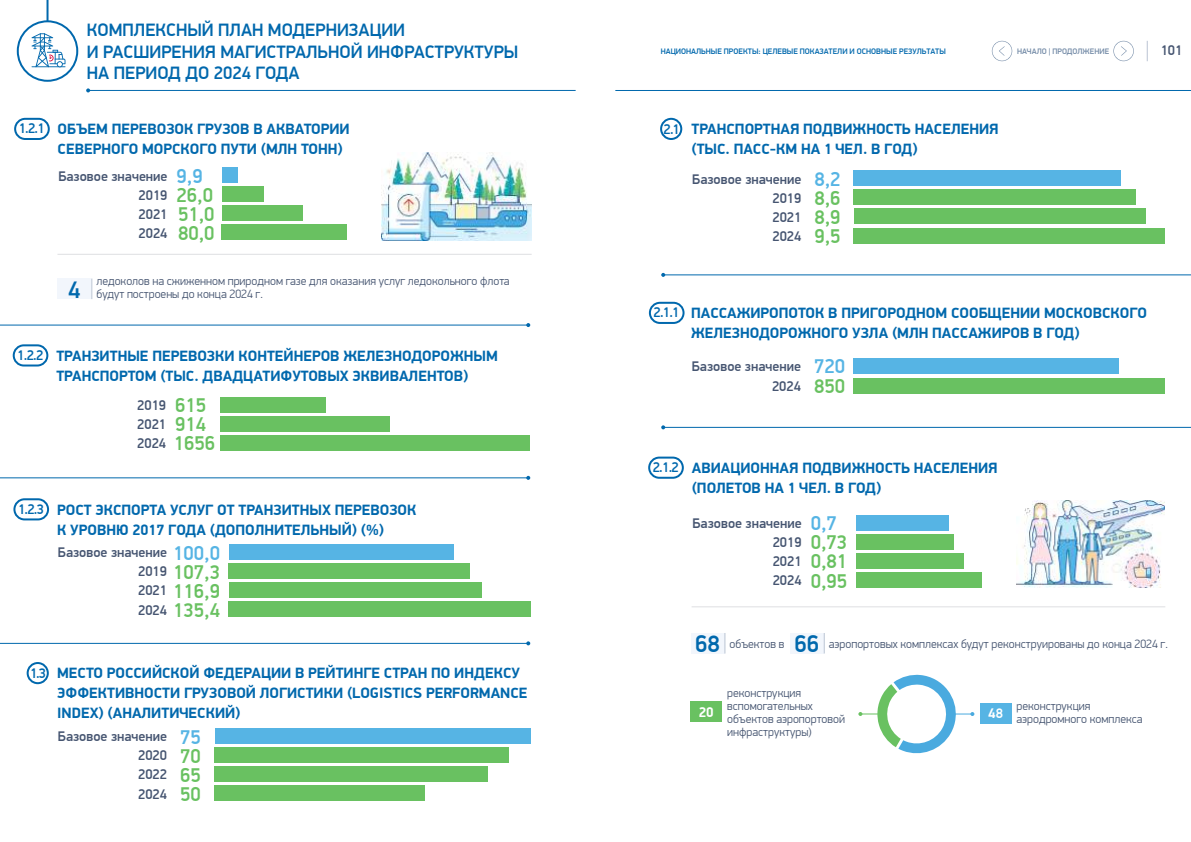
<style>
.page{position:relative;width:1191px;height:842px;background:#fff}
.page>*{position:absolute;margin:0;border:0;box-sizing:border-box;transform-origin:0 0}
.t1{font:500 20px/19.1px "PF Din Display Pro";color:#69c161;text-align:justify}
.t2{font:500 20px "PF Din Display Pro";color:#56b4e4}
.t3{font:500 18px/21.6px "PF Din Display Pro";color:#0068ad}
.t4{font:700 15px/20px "PF Din Display Pro";color:#0068ad}
.t5{font:500 14px/19.1px "PF Din Display Pro";color:#465571;text-align:justify}
.t6{font:500 14px "PF Din Display Pro";color:#0068ad}
.t7{font:700 14px "PF Din Display Pro";color:#fff}
.t8{font:300 12px/13px "PF Din Display Pro";color:#465571}
.t9{font:500 8px "PF Din Display Pro";color:#0068ad}
.t10{font:500 8px "PF Din Display Pro";color:#758ca8}
.s1{font-weight:500;font-size:24px;color:#0068ad}
</style>
<div class="page">
<svg style="left:1146px;top:41px;width:1px;height:20px"></svg>
<svg style="left:1113px;top:41px;width:20px;height:20px"></svg>
<svg style="left:991px;top:41px;width:21px;height:20px"></svg>
<hr style="left:47px;top:0;width:2px;height:61px;background:#0068ad">
<div style="left:18px;top:21px;width:59px;height:60px;background:#fff;border-radius:50%"></div>
<div style="left:17px;top:20px;width:61px;height:62px;border:2px solid #0068ad;border-radius:50%"></div>
<hr style="left:88px;top:90px;width:487px;height:1px;background:#0068ad">
<svg style="left:86px;top:88px;width:4px;height:4px"></svg>
<hr style="left:0;top:325px;width:528px;height:1px;background:#0068ad">
<svg style="left:526px;top:323px;width:4px;height:4px"></svg>
<hr style="left:0;top:477px;width:528px;height:1px;background:#0068ad">
<svg style="left:526px;top:476px;width:4px;height:4px"></svg>
<hr style="left:0;top:643px;width:528px;height:1px;background:#0068ad">
<svg style="left:526px;top:641px;width:4px;height:4px"></svg>
<div style="left:27px;top:662px;width:22px;height:22px;border:2px solid #0068ad;border-radius:50%"></div>
<div style="left:229px;top:544px;width:224px;height:16px;background:#56b4e4"></div>
<div style="left:215px;top:728px;width:316px;height:16px;background:#56b4e4"></div>
<div style="left:229px;top:563px;width:241px;height:16px;background:#69c161"></div>
<div style="left:214px;top:747px;width:295px;height:16px;background:#69c161"></div>
<div style="left:229px;top:582px;width:252px;height:16px;background:#69c161"></div>
<div style="left:214px;top:766px;width:274px;height:16px;background:#69c161"></div>
<div style="left:229px;top:601px;width:302px;height:16px;background:#69c161"></div>
<div style="left:214px;top:785px;width:211px;height:16px;background:#69c161"></div>
<div style="left:221px;top:397px;width:105px;height:16px;background:#69c161"></div>
<div style="left:221px;top:416px;width:169px;height:16px;background:#69c161"></div>
<div style="left:221px;top:435px;width:309px;height:16px;background:#69c161"></div>
<div style="left:57px;top:279px;width:34px;height:20px;background:#f2f6fc"></div>
<svg style="left:91px;top:279px;width:1px;height:20px"></svg>
<div style="left:222px;top:167px;width:15px;height:16px;background:#56b4e4"></div>
<div style="left:222px;top:186px;width:42px;height:16px;background:#69c161"></div>
<div style="left:222px;top:205px;width:80px;height:16px;background:#69c161"></div>
<div style="left:222px;top:225px;width:125px;height:15px;background:#69c161"></div>
<hr style="left:57px;top:254px;width:474px;height:1px;background:#dedfe2">
<img style="left:382px;top:153px;width:149px;height:87px">
<div style="left:14px;top:118px;width:36px;height:22px;border:2px solid #0068ad;border-radius:10px"></div>
<div style="left:13px;top:344px;width:35px;height:22px;border:2px solid #0068ad;border-radius:10px"></div>
<div style="left:13px;top:498px;width:36px;height:22px;border:2px solid #0068ad;border-radius:10px"></div>
<svg style="left:32px;top:33px;width:33px;height:34px"></svg>
<hr style="left:615px;top:90px;width:576px;height:1px;background:#0068ad">
<div style="left:853px;top:171px;width:268px;height:15px;background:#56b4e4"></div>
<div style="left:853px;top:358px;width:266px;height:16px;background:#56b4e4"></div>
<div style="left:853px;top:190px;width:283px;height:15px;background:#69c161"></div>
<div style="left:853px;top:209px;width:292px;height:15px;background:#69c161"></div>
<div style="left:853px;top:228px;width:312px;height:15px;background:#69c161"></div>
<div style="left:853px;top:378px;width:311px;height:15px;background:#69c161"></div>
<hr style="left:663px;top:274px;width:528px;height:1px;background:#0068ad">
<svg style="left:661px;top:273px;width:4px;height:4px"></svg>
<hr style="left:663px;top:427px;width:528px;height:1px;background:#0068ad">
<svg style="left:661px;top:425px;width:4px;height:4px"></svg>
<div style="left:660px;top:118px;width:22px;height:22px;border:2px solid #0068ad;border-radius:50%"></div>
<div style="left:649px;top:302px;width:35px;height:22px;border:2px solid #0068ad;border-radius:10px"></div>
<div style="left:690px;top:633px;width:34px;height:20px;background:#f2f6fc"></div>
<div style="left:790px;top:633px;width:33px;height:20px;background:#f2f6fc"></div>
<svg style="left:724px;top:633px;width:1px;height:20px"></svg>
<svg style="left:823px;top:633px;width:1px;height:20px"></svg>
<div style="left:856px;top:515px;width:92px;height:16px;background:#56b4e4"></div>
<div style="left:856px;top:534px;width:97px;height:16px;background:#69c161"></div>
<div style="left:856px;top:553px;width:107px;height:16px;background:#69c161"></div>
<div style="left:856px;top:572px;width:125px;height:16px;background:#69c161"></div>
<hr style="left:691px;top:606px;width:474px;height:1px;background:#dedfe2">
<img style="left:1016px;top:500px;width:148px;height:88px">
<div style="left:980px;top:703px;width:31px;height:20px;background:#56b4e4"></div>
<div style="left:691px;top:701px;width:31px;height:21px;background:#69c161"></div>
<svg style="left:858px;top:674px;width:116px;height:80px"></svg>
<div style="left:648px;top:457px;width:36px;height:22px;border:2px solid #0068ad;border-radius:10px"></div>
<p class="t3" style="left:87px;top:20px;width:433px">КОМПЛЕКСНЫЙ ПЛАН МОДЕРНИЗАЦИИ<br>И РАСШИРЕНИЯ МАГИСТРАЛЬНОЙ ИНФРАСТРУКТУРЫ<br>НА ПЕРИОД ДО 2024 ГОДА</p>
<p class="t9" style="left:660px;top:46px;width:286px">НАЦИОНАЛЬНЫЕ ПРОЕКТЫ: ЦЕЛЕВЫЕ ПОКАЗАТЕЛИ И ОСНОВНЫЕ РЕЗУЛЬТАТЫ</p>
<p class="t10" style="left:1017px;top:46px;width:94px">НАЧАЛО | ПРОДОЛЖЕНИЕ</p>
<p class="t5" style="left:1160px;top:41px;width:23px">101</p>
<p class="t6" style="left:19px;top:120px;width:27px">1.2.1</p>
<p class="t4" style="left:58px;top:119px;width:294px">ОБЪЕМ ПЕРЕВОЗОК ГРУЗОВ В АКВАТОРИИ<br>СЕВЕРНОГО МОРСКОГО ПУТИ (МЛН ТОНН)</p>
<h1 class="t2" style="left:177px;top:164px;width:28px">9,9</h1>
<h1 class="t1" style="left:177px;top:186px;width:39px">26,0<br>51,0<br>80,0</h1>
<p class="t5" style="left:139px;top:166px;width:30px;text-indent:-80px">Базовое значение 2019<br>2021<br>2024</p>
<p class="t6" style="left:663px;top:120px;width:18px">2.1</p>
<p class="t4" style="left:691px;top:119px;width:308px">ТРАНСПОРТНАЯ ПОДВИЖНОСТЬ НАСЕЛЕНИЯ (ТЫС. ПАСС-КМ НА 1 ЧЕЛ. В ГОД)</p>
<p class="t5" style="left:692px;top:170px;width:111px">Базовое значение</p>
<p class="t5" style="left:772px;top:189px;width:30px">2019<br>2021<br>2024</p>
<h1 class="t2" style="left:814px;top:167px;width:28px">8,2</h1>
<h1 class="t1" style="left:814px;top:189px;width:28px">8,6<br>8,9<br>9,5</h1>
<p class="t8" style="left:68px;top:275px;width:443px;text-indent:28px">ледоколов на сжиженном природном газе для оказания услуг ледокольного флота<br><span class="s1">4</span> будут построены до конца 2024 г.</p>
<p class="t6" style="left:653px;top:304px;width:27px">2.1.1</p>
<p class="t4" style="left:691px;top:303px;width:457px">ПАССАЖИРОПОТОК В ПРИГОРОДНОМ СООБЩЕНИИ МОСКОВСКОГО<br>ЖЕЛЕЗНОДОРОЖНОГО УЗЛА (МЛН ПАССАЖИРОВ В ГОД)</p>
<p class="t6" style="left:17px;top:347px;width:27px">1.2.2</p>
<p class="t4" style="left:56px;top:346px;width:443px">ТРАНЗИТНЫЕ ПЕРЕВОЗКИ КОНТЕЙНЕРОВ ЖЕЛЕЗНОДОРОЖНЫМ<br>ТРАНСПОРТОМ (ТЫС. ДВАДЦАТИФУТОВЫХ ЭКВИВАЛЕНТОВ)</p>
<h1 class="t1" style="left:174px;top:396px;width:43px;text-align:left">615<br>914<br>1656</h1>
<p class="t5" style="left:137px;top:396px;width:30px">2019<br>2021<br>2024</p>
<p class="t5" style="left:692px;top:357px;width:111px">Базовое значение</p>
<p class="t5" style="left:772px;top:377px;width:30px">2024</p>
<h1 class="t2" style="left:814px;top:354px;width:33px">720</h1>
<h1 class="t1" style="left:814px;top:377px;width:33px">850</h1>
<p class="t6" style="left:18px;top:501px;width:27px">1.2.3</p>
<p class="t4" style="left:57px;top:500px;width:361px">РОСТ ЭКСПОРТА УСЛУГ ОТ ТРАНЗИТНЫХ ПЕРЕВОЗОК<br>К УРОВНЮ 2017 ГОДА (ДОПОЛНИТЕЛЬНЫЙ) (%)</p>
<p class="t5" style="left:58px;top:543px;width:111px">Базовое значение</p>
<h1 class="t2" style="left:173px;top:541px;width:48px">100,0</h1>
<p class="t5" style="left:138px;top:562px;width:30px">2019</p>
<h1 class="t1" style="left:173px;top:563px;width:48px">107,3</h1>
<p class="t5" style="left:138px;top:581px;width:30px">2021</p>
<h1 class="t1" style="left:173px;top:582px;width:48px">116,9</h1>
<p class="t6" style="left:653px;top:459px;width:27px">2.1.2</p>
<p class="t4" style="left:692px;top:458px;width:307px">АВИАЦИОННАЯ ПОДВИЖНОСТЬ НАСЕЛЕНИЯ (ПОЛЕТОВ НА 1 ЧЕЛ. В ГОД)</p>
<h1 class="t2" style="left:810px;top:512px;width:28px">0,7</h1>
<h1 class="t1" style="left:810px;top:533px;width:38px">0,73<br>0,81<br>0,95</h1>
<p class="t5" style="left:772px;top:514px;width:30px;text-indent:-80px">Базовое значение 2019<br>2021<br>2024</p>
<p class="t5" style="left:138px;top:600px;width:30px">2024</p>
<h1 class="t1" style="left:173px;top:601px;width:48px">135,4</h1>
<p class="t8" style="left:695px;top:637px;width:474px"><span class="s1">68</span> объектов в <span class="s1">66</span> аэропортовых комплексах будут реконструированы до конца 2024 г.</p>
<p class="t6" style="left:30px;top:665px;width:17px">1.3</p>
<p class="t4" style="left:57px;top:664px;width:472px">МЕСТО РОССИЙСКОЙ ФЕДЕРАЦИИ В РЕЙТИНГЕ СТРАН ПО ИНДЕКСУ<br>ЭФФЕКТИВНОСТИ ГРУЗОВОЙ ЛОГИСТИКИ (LOGISTICS PERFORMANCE<br>INDEX) (АНАЛИТИЧЕСКИЙ)</p>
<p class="t5" style="left:58px;top:727px;width:111px">Базовое значение</p>
<h1 class="t2" style="left:180px;top:725px;width:22px">75</h1>
<p class="t8" style="left:727px;top:687px;width:119px">реконструкция вспомогательных объектов аэропортовой инфраструктуры)</p>
<p class="t7" style="left:699px;top:703px;width:16px">20</p>
<p class="t7" style="left:988px;top:705px;width:16px">48</p>
<p class="t8" style="left:1016px;top:699px;width:128px">реконструкция аэродромного комплекса</p>
<p class="t5" style="left:138px;top:746px;width:30px">2020</p>
<h1 class="t1" style="left:180px;top:747px;width:22px">70</h1>
<p class="t5" style="left:138px;top:765px;width:30px">2022</p>
<h1 class="t1" style="left:180px;top:766px;width:22px">65</h1>
<p class="t5" style="left:138px;top:784px;width:30px">2024</p>
<h1 class="t1" style="left:180px;top:785px;width:22px">50</h1>
</div>
